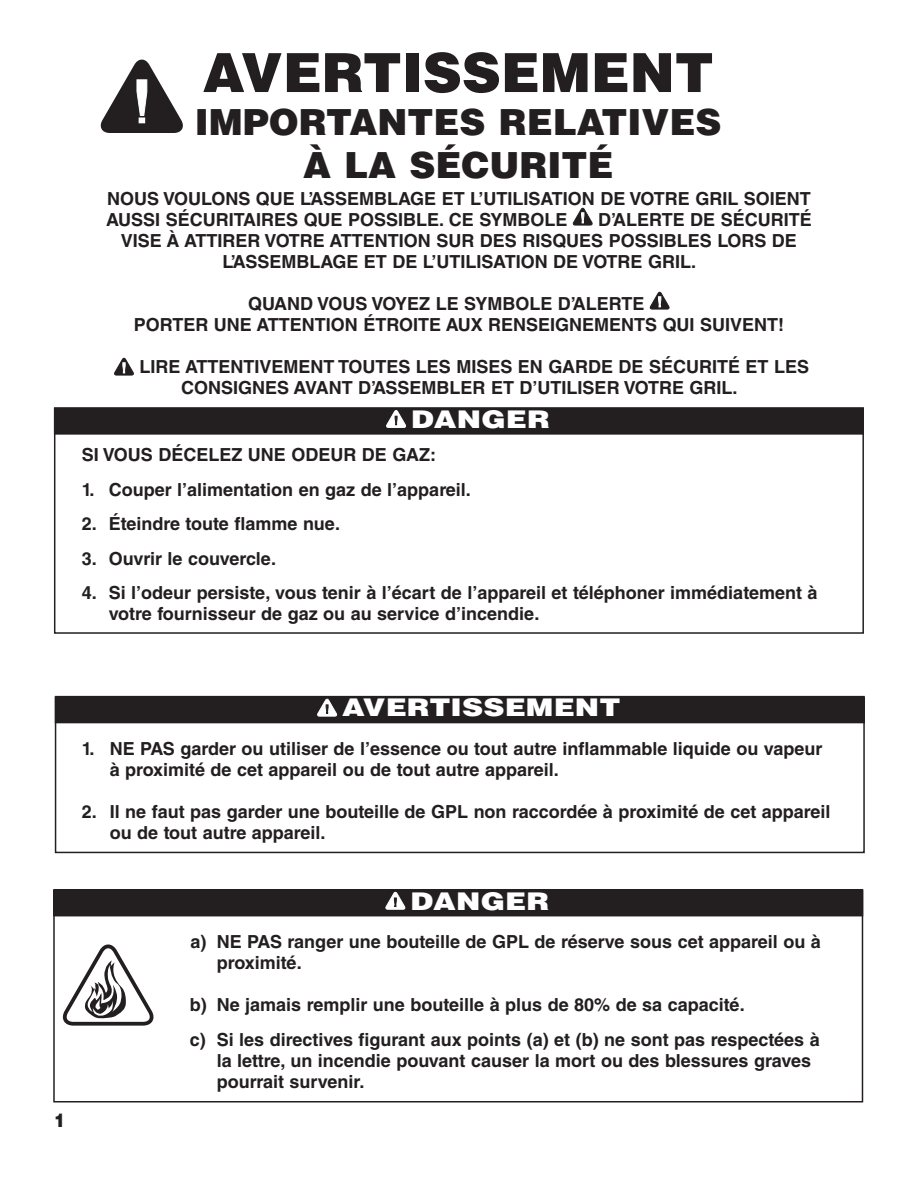
<style>
.page{position:relative;width:918px;height:1188px;background:#fff}
.page>*{position:absolute;margin:0;border:0;box-sizing:border-box;transform-origin:0 0}
.t1{font:900 54px "Helvetica LT Std";color:#231f20}
.t2{font:900 36px/43.2px "Helvetica LT Std";color:#231f20;text-align:center}
.t3{font:900 24.3px "Helvetica LT Std";letter-spacing:.005em;color:#fff;scale:1.2 1}
.t4{font:900 18.75px "Helvetica LT Std";color:#231f20;scale:.9 1}
.t5{font:700 18px/21px "Helvetica LT Std";color:#231f20}
</style>
<div class="page">
<div style="left:53px;top:889px;width:810px;height:213px;border:2px solid #231f20"></div>
<svg style="left:573px;top:208px;width:20px;height:18px"></svg>
<svg style="left:650px;top:292px;width:20px;height:18px"></svg>
<svg style="left:114px;top:358px;width:20px;height:17px"></svg>
<div style="left:55px;top:696px;width:810px;height:157px;border:2px solid #231f20"></div>
<div style="left:54px;top:407px;width:810px;height:227px;border:2px solid #231f20"></div>
<div style="left:54px;top:409px;width:809px;height:25px;background:#231f20"></div>
<div style="left:54px;top:408px;width:810px;height:27px;border:1px solid #231f20"></div>
<svg style="left:386px;top:410px;width:20px;height:18px"></svg>
<div style="left:55px;top:697px;width:809px;height:26px;background:#231f20"></div>
<svg style="left:317px;top:699px;width:21px;height:18px"></svg>
<svg style="left:101px;top:60px;width:82px;height:73px"></svg>
<div style="left:54px;top:891px;width:809px;height:25px;background:#231f20"></div>
<div style="left:53px;top:890px;width:810px;height:26px;border:1px solid #231f20"></div>
<svg style="left:385px;top:892px;width:21px;height:18px"></svg>
<svg style="left:63px;top:945px;width:91px;height:81px"></svg>
<h1 class="t1" style="left:203px;top:54px;width:512px">AVERTISSEMENT</h1>
<h2 class="t2" style="left:195px;top:105px;width:528px">IMPORTANTES RELATIVES<br>À LA SÉCURITÉ</h2>
<p class="t5" style="left:106px;top:190px;width:706px">NOUS VOULONS QUE L’ASSEMBLAGE ET L’UTILISATION DE VOTRE GRIL SOIENT<br>AUSSI SÉCURITAIRES QUE POSSIBLE. CE SYMBOLE</p>
<p class="t5" style="left:598px;top:211px;width:215px">D’ALERTE DE SÉCURITÉ</p>
<p class="t5" style="left:121px;top:232px;width:678px">VISE À ATTIRER VOTRE ATTENTION SUR DES RISQUES POSSIBLES LORS DE</p>
<p class="t5" style="left:222px;top:253px;width:475px">L’ASSEMBLAGE ET DE L’UTILISATION DE VOTRE GRIL.</p>
<p class="t5" style="left:134px;top:295px;width:652px;text-indent:115px">QUAND VOUS VOYEZ LE SYMBOLE D’ALERTE<br>PORTER UNE ATTENTION ÉTROITE AUX RENSEIGNEMENTS QUI SUIVENT!</p>
<p class="t5" style="left:181px;top:358px;width:630px;text-indent:-42px">LIRE ATTENTIVEMENT TOUTES LES MISES EN GARDE DE SÉCURITÉ ET LES<br>CONSIGNES AVANT D’ASSEMBLER ET D’UTILISER VOTRE GRIL.</p>
<h3 class="t3" style="left:411px;top:410px;width:117px">DANGER</h3>
<p class="t5" style="left:82px;top:447px;width:356px">SI VOUS DÉCELEZ UNE ODEUR DE GAZ:</p>
<p class="t5" style="left:82px;top:481px;width:391px">1. Couper l’alimentation en gaz de l’appareil.</p>
<p class="t5" style="left:82px;top:516px;width:260px">2. Éteindre toute flamme nue.</p>
<p class="t5" style="left:82px;top:550px;width:196px">3. Ouvrir le couvercle.</p>
<p class="t5" style="left:109px;top:585px;width:710px;text-indent:-27px">4. Si l’odeur persiste, vous tenir à l’écart de l’appareil et téléphoner immédiatement à votre fournisseur de gaz ou au service d’incendie.</p>
<p class="t4" style="left:54px;top:1114px;width:14px">1</p>
<h3 class="t3" style="left:342px;top:699px;width:234px">AVERTISSEMENT</h3>
<p class="t5" style="left:110px;top:740px;width:714px;text-indent:-28px">1. NE PAS garder ou utiliser de l’essence ou tout autre inflammable liquide ou vapeur à proximité de cet appareil ou de tout autre appareil.</p>
<p class="t5" style="left:110px;top:803px;width:722px;text-indent:-28px">2. Il ne faut pas garder une bouteille de GPL non raccordée à proximité de cet appareil ou de tout autre appareil.</p>
<h3 class="t3" style="left:410px;top:892px;width:117px">DANGER</h3>
<p class="t5" style="left:217px;top:933px;width:606px;text-indent:-26px">a) NE PAS ranger une bouteille de GPL de réserve sous cet appareil ou à proximité.</p>
<p class="t5" style="left:190px;top:990px;width:631px;line-height:34.5px">b) Ne jamais remplir une bouteille à plus de 80% de sa capacité.<br>c) Si les directives figurant aux points (a) et (b) ne sont pas respectées à</p>
<p class="t5" style="left:217px;top:1052px;width:596px">la lettre, un incendie pouvant causer la mort ou des blessures graves pourrait survenir.</p>
</div>
